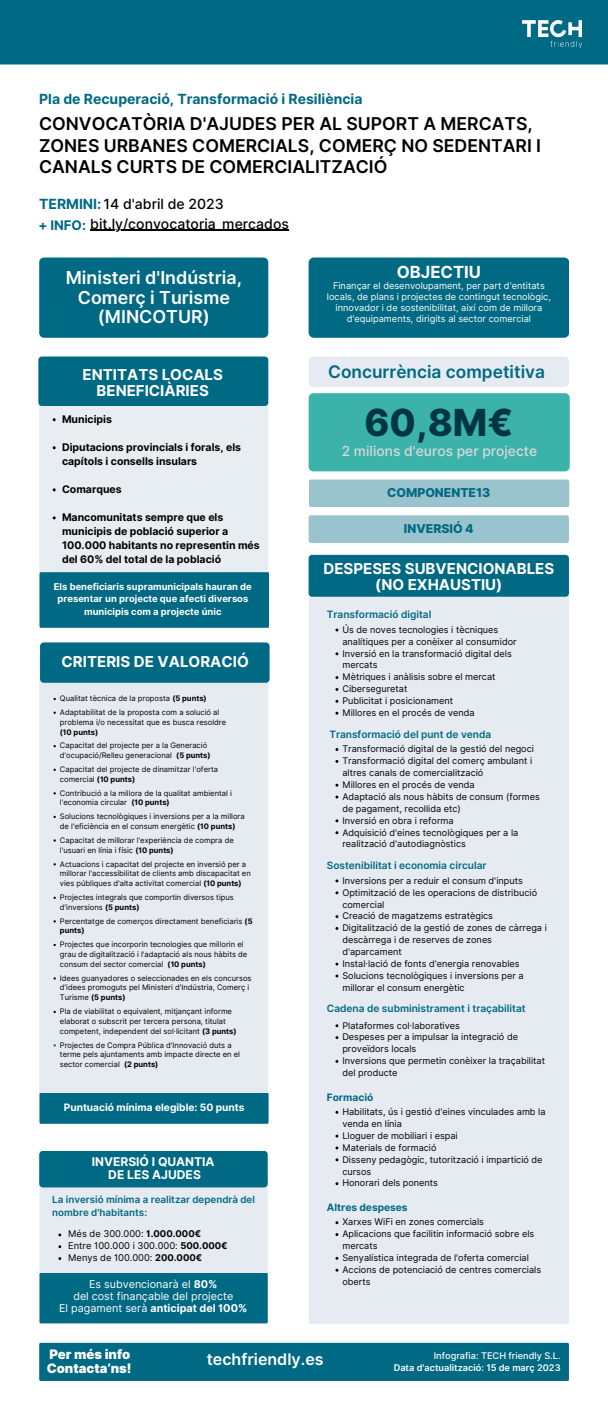
<style>
.page{position:relative;width:608px;height:1407px;background:#fff}
.page>*{position:absolute;margin:0;border:0;box-sizing:border-box;transform-origin:0 0}
.t1{font:800 37.28px "Inter";color:#003542}
.t2{font:600 17.85px/19.6px "Inter";color:#fff;text-align:center}
.t3{font:600 17.62px/21.4px "Inter";color:#000}
.t4{font:600 17.33px "Inter";color:#006983}
.t5{font:700 16.73px "Inter";color:#fff}
.t6{font:600 16.05px "Inter";color:#fff}
.t7{font:700 15.08px/16.4px "Inter";color:#fff;text-align:center}
.t8{font:500 14.02px/19.4px "Inter";color:#000}
.t9{font:700 13.95px "Inter";color:#006983}
.t10{font:500 13.8px "Inter";color:#d9d9d9}
.t11{font:900 13.05px/14.3px "Inter";color:#fff}
.t12{font:800 12.23px "Inter";color:#006983}
.t13{font:700 12.08px/12.9px "Inter";color:#fff;text-align:center}
.t14{font:10.73px/12.4px "Inter";color:#fff;text-align:center}
.t15{font:700 10.5px/14px "Inter";color:#000}
.t16{font:600 10.12px "Inter";color:#006983}
.t17{font:700 10.12px "Inter";color:#fff}
.t18{font:700 10.12px "Inter";color:#006983}
.t19{font:600 9.82px/12.4px "Inter";color:#006983}
.t20{font:700 9.38px/12.4px "Inter";color:#fff;text-align:center}
.t21{font:9.3px/11.9px "Inter";color:#000}
.t22{font:9.23px/10.8px "Inter";color:#fff;text-align:center}
.t23{font:9.15px/11.9px "Inter";color:#000}
.t24{font:600 9.15px "Inter";color:#fff}
.t25{font:500 9.15px "Inter";color:#fff}
.t26{font:7.57px/9.9px "Inter";color:#000}
.t27{font:700 7.57px "Inter";color:#000}
.s1{font-weight:700;color:#006983}
.s2{font-weight:700;font-size:13.27px;color:#006983}
.s3{font-weight:700}
</style>
<div class="page">
<div style="left:308px;top:257px;width:261px;height:80px;background:#006983;border-radius:5px"></div>
<div style="left:39px;top:257px;width:229px;height:81px;background:#006983;border-radius:5px"></div>
<div style="left:308px;top:580px;width:261px;height:743px;background:#e6ebf1"></div>
<div style="left:39px;top:366px;width:229px;height:240px;background:#e6ebf1"></div>
<div style="left:38px;top:356px;width:230px;height:50px;background:#006983;border-radius:3px"></div>
<div style="left:308px;top:555px;width:260px;height:41px;background:#006983;border-radius:3px"></div>
<div style="left:308px;top:356px;width:260px;height:31px;background:#e6ebf1;border-radius:5px"></div>
<div style="left:308px;top:393px;width:261px;height:78px;background:#3cb3aa;border-radius:5px"></div>
<div style="left:39px;top:655px;width:229px;height:464px;background:#e6ebf1;border-radius:2px"></div>
<div style="left:40px;top:642px;width:229px;height:40px;background:#006983;border-radius:4px"></div>
<div style="left:39px;top:1174px;width:229px;height:149px;background:#e6ebf1;border-radius:2px"></div>
<div style="left:39px;top:1150px;width:228px;height:37px;background:#006983;border-radius:4px"></div>
<div style="left:308px;top:515px;width:260px;height:28px;background:#99c3cd;border-radius:2px"></div>
<div style="left:0;top:0;width:608px;height:64px;background:#006983"></div>
<img style="left:522px;top:21px;width:59px;height:27px">
<div style="left:39px;top:1342px;width:529px;height:38px;background:#006983"></div>
<hr style="left:90px;top:230px;width:199px;height:1px;background:#000">
<div style="left:309px;top:479px;width:260px;height:28px;background:#99c3cd;border-radius:2px"></div>
<div style="left:39px;top:572px;width:230px;height:55px;background:#006983"></div>
<div style="left:39px;top:1272px;width:229px;height:51px;background:#006983"></div>
<div style="left:39px;top:1092px;width:229px;height:31px;background:#006983"></div>
<h3 class="t9" style="left:39px;top:89px;width:325px">Pla de Recuperació, Transformació i Resiliència</h3>
<h3 class="t3" style="left:39px;top:113px;width:503px">CONVOCATÒRIA D'AJUDES PER AL SUPORT A MERCATS,<br>ZONES URBANES COMERCIALS, COMERÇ NO SEDENTARI I<br>CANALS CURTS DE COMERCIALITZACIÓ</h3>
<h3 class="t8" style="left:38px;top:194px;width:252px"><span class="s1">TERMINI:</span> 14 d'abril de 2023<br><span class="s2">+ INFO:</span> bit.ly/convocatoria_mercados</h3>
<h2 class="t2" style="left:66px;top:267px;width:178px">Ministeri d'Indústria,<br>Comerç i Turisme (MINCOTUR)</h2>
<h3 class="t5" style="left:396px;top:260px;width:86px">OBJECTIU</h3>
<p class="t22" style="left:327px;top:280px;width:225px">Finançar el desenvolupament, per part d'entitats locals, de plans i projectes de contingut tecnològic, innovador i de sostenibilitat, així com de millora d'equipaments, dirigits al sector comercial</p>
<h3 class="t7" style="left:82px;top:365px;width:142px">ENTITATS LOCALS<br>BENEFICIÀRIES</h3>
<h3 class="t4" style="left:328px;top:359px;width:218px">Concurrència competitiva</h3>
<p class="t15" style="left:62px;top:411px;width:51px">Municipis</p>
<p class="t15" style="left:62px;top:439px;width:180px">Diputacions provincials i forals, els capítols i consells insulars</p>
<p class="t15" style="left:62px;top:482px;width:61px">Comarques</p>
<p class="t15" style="left:62px;top:510px;width:199px">Mancomunitats sempre que els municipis de població superior a<br>100.000 habitants no representin més del 60% del total de la població</p>
<h1 class="t1" style="left:364px;top:395px;width:150px">60,8M€</h1>
<h3 class="t10" style="left:342px;top:441px;width:197px">2 milions d'euros per projecte</h3>
<h3 class="t12" style="left:387px;top:483px;width:105px">COMPONENTE13</h3>
<h3 class="t12" style="left:404px;top:519px;width:71px">INVERSIÓ 4</h3>
<h3 class="t7" style="left:323px;top:560px;width:232px">DESPESES SUBVENCIONABLES (NO EXHAUSTIU)</h3>
<p class="t20" style="left:54px;top:580px;width:199px">Els beneficiaris supramunicipals hauran de presentar un projecte que afecti diversos municipis com a projecte únic</p>
<p class="t16" style="left:327px;top:607px;width:106px">Transformació digital</p>
<h3 class="t7" style="left:62px;top:652px;width:189px">CRITERIS DE VALORACIÓ</h3>
<p class="t26" style="left:60px;top:691px;width:161px;line-height:13.6px">Qualitat tècnica de la proposta <span class="s3">(5 punts)<br></span>Adaptabilitat de la proposta com a solució al</p>
<p class="t26" style="left:60px;top:717px;width:168px">problema i/o necessitat que es busca resoldre</p>
<p class="t26" style="left:60px;top:740px;width:152px">Capacitat del projecte per a la Generació d'ocupació/Relleu generacional <span class="s3">(5 punts)</span></p>
<p class="t26" style="left:60px;top:764px;width:160px">Capacitat del projecte de dinamitzar l'oferta comercial <span class="s3">(10 punts)</span></p>
<p class="t26" style="left:60px;top:787px;width:173px">Contribució a la millora de la qualitat ambiental i l'economia circular <span class="s3">(10 punts)</span></p>
<p class="t26" style="left:60px;top:811px;width:186px">Solucions tecnològiques i inversions per a la millora de l'eficiència en el consum energètic <span class="s3">(10 punts)</span></p>
<p class="t26" style="left:60px;top:835px;width:175px">Capacitat de millorar l'experiència de compra de l'usuari en línia i físic <span class="s3">(10 punts)</span></p>
<p class="t26" style="left:60px;top:858px;width:192px">Actuacions i capacitat del projecte en inversió per a millorar l'accessibilitat de clients amb discapacitat en vies públiques d'alta activitat comercial <span class="s3">(10 punts)</span></p>
<p class="t26" style="left:60px;top:892px;width:175px">Projectes integrals que comportin diversos tipus d'inversions <span class="s3">(5 punts)</span></p>
<p class="t26" style="left:60px;top:915px;width:194px">Percentatge de comerços directament beneficiaris <span class="s3">(5 punts)</span></p>
<p class="t26" style="left:60px;top:939px;width:189px">Projectes que incorporin tecnologies que millorin el grau de digitalització i l'adaptació als nous hàbits de consum del sector comercial <span class="s3">(10 punts)</span></p>
<p class="t26" style="left:60px;top:972px;width:193px">Idees guanyadores o seleccionades en els concursos d'idees promoguts pel Ministeri d'Indústria, Comerç i<br>Turisme <span class="s3">(5 punts)</span></p>
<p class="t26" style="left:60px;top:1006px;width:178px">Pla de viabilitat o equivalent, mitjançant informe elaborat o subscrit per tercera persona, titulat competent, independent del sol·licitant <span class="s3">(3 punts)</span></p>
<p class="t26" style="left:60px;top:1039px;width:181px">Projectes de Compra Pública d'Innovació duts a terme pels ajuntaments amb impacte directe en el sector comercial <span class="s3">(2 punts)</span></p>
<p class="t27" style="left:60px;top:726px;width:40px">(10 punts)</p>
<p class="t17" style="left:64px;top:1099px;width:182px">Puntuació mínima elegible: 50 punts</p>
<h3 class="t13" style="left:92px;top:1155px;width:124px">INVERSIÓ I QUANTIA<br>DE LES AJUDES</h3>
<p class="t19" style="left:52px;top:1193px;width:204px">La inversió mínima a realitzar dependrà del nombre d'habitants:</p>
<p class="t21" style="left:68px;top:1228px;width:161px">Més de 300.000: <span class="s3">1.000.000€<br></span>Entre 100.000 i 300.000: <span class="s3">500.000€<br></span>Menys de 100.000: <span class="s3">200.000€</span></p>
<p class="t14" style="left:59px;top:1277px;width:190px">Es subvencionarà el <span class="s3">80%<br></span>del cost finançable del projecte<br>El pagament serà <span class="s3">anticipat del 100%</span></p>
<p class="t23" style="left:342px;top:623px;width:176px">Ús de noves tecnologies i tècniques analítiques per a conèixer al consumidor<br>Inversió en la transformació digital dels mercats<br>Mètriques i anàlisis sobre el mercat<br>Ciberseguretat<br>Publicitat i posicionament<br>Millores en el procés de venda</p>
<p class="t23" style="left:342px;top:743px;width:199px">Transformació digital de la gestió del negoci Transformació digital del comerç ambulant i altres canals de comercialització<br>Millores en el procés de venda<br>Adaptació als nous hàbits de consum (formes de pagament, recollida etc)<br>Inversió en obra i reforma<br>Adquisició d'eines tecnològiques per a la realització d'autodiagnòstics</p>
<p class="t23" style="left:342px;top:874px;width:206px">Inversions per a reduir el consum d'inputs Optimització de les operacions de distribució comercial<br>Creació de magatzems estratègics Digitalització de la gestió de zones de càrrega i descàrrega i de reserves de zones d'aparcament<br>Instal·lació de fonts d'energia renovables Solucions tecnològiques i inversions per a millorar el consum energètic</p>
<p class="t23" style="left:342px;top:1019px;width:204px">Plataformes col·laboratives<br>Despeses per a impulsar la integració de proveïdors locals<br>Inversions que permetin conèixer la traçabilitat del producte</p>
<p class="t23" style="left:342px;top:1105px;width:204px">Habilitats, ús i gestió d'eines vinculades amb la venda en línia<br>Lloguer de mobiliari i espai<br>Materials de formació<br>Disseny pedagògic, tutorització i impartició de cursos<br>Honorari dels ponents</p>
<p class="t23" style="left:342px;top:1216px;width:200px">Xarxes WiFi en zones comercials<br>Aplicacions que facilitin informació sobre els mercats<br>Senyalística integrada de l'oferta comercial<br>Accions de potenciació de centres comercials oberts</p>
<p class="t16" style="left:329px;top:726px;width:163px">Transformació del punt de venda</p>
<p class="t16" style="left:327px;top:857px;width:161px">Sostenibilitat i economia circular</p>
<p class="t16" style="left:327px;top:1001px;width:200px">Cadena de subministrament i traçabilitat</p>
<p class="t18" style="left:327px;top:1089px;width:48px">Formació</p>
<p class="t18" style="left:327px;top:1199px;width:82px">Altres despeses</p>
<h3 class="t11" style="left:47px;top:1346px;width:86px">Per més info<br>Contacta’ns!</h3>
<h3 class="t6" style="left:207px;top:1347px;width:118px">techfriendly.es</h3>
<p class="t25" style="left:433px;top:1348px;width:128px">Infografia: TECH friendly S.L.</p>
<p class="t24" style="left:393px;top:1360px;width:168px">Data d'actualització: 15 de març 2023</p>
</div>
